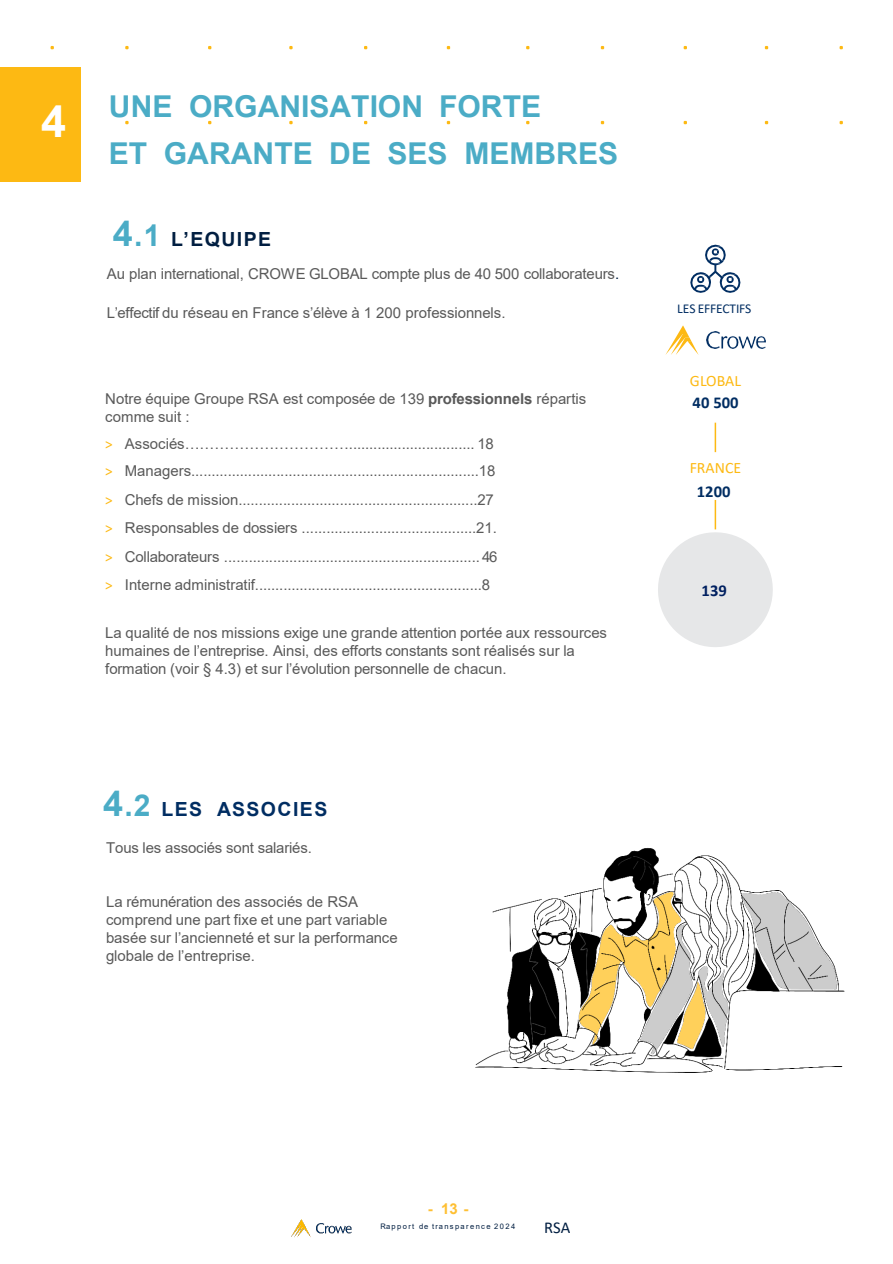
<style>
.page{position:relative;width:893px;height:1264px;background:#fff}
.page>*{position:absolute;margin:0;border:0;box-sizing:border-box;transform-origin:0 0}
.t1{font:700 45px "Arial";color:#fff}
.t2{font:700 30px/46.5px "Arial";color:#4bacc6}
.t3{font:700 19.5px "Arial";letter-spacing:.075em;color:#002d62}
.t4{font:700 19.5px "Arial";letter-spacing:.075em;color:#011e41}
.t5{font:700 16.5px "Calibri";letter-spacing:.005em;color:#002d62}
.t6{font:16.5px "Calibri";color:#011e41}
.t7{font:700 16.5px "Calibri";color:#002060}
.t8{font:15.9px "Calibri";color:#fdb913}
.t9{font:15px/18px "Arial";color:#595959}
.t10{font:700 15px "Arial";color:#febf32}
.t11{font:13.5px "Calibri";letter-spacing:-.01em;color:#002d62}
.t12{font:7.5px "Arial";letter-spacing:.18em;color:#011e41}
.s1{font-size:36px;color:#4bacc6}
.s2{font-size:30px;color:#4bacc6}
.s3{color:#011e41}
.s4{font-weight:700}
.s5{font-family:"Calibri";color:#fdb913}
</style>
<div class="page">
<img style="left:291px;top:1219px;width:61px;height:18px">
<svg style="left:125px;top:46px;width:4px;height:3px"></svg>
<svg style="left:125px;top:121px;width:4px;height:3px"></svg>
<svg style="left:600px;top:46px;width:4px;height:3px"></svg>
<svg style="left:600px;top:121px;width:4px;height:3px"></svg>
<svg style="left:683px;top:46px;width:4px;height:3px"></svg>
<svg style="left:683px;top:121px;width:4px;height:3px"></svg>
<svg style="left:764px;top:46px;width:4px;height:3px"></svg>
<svg style="left:764px;top:121px;width:4px;height:3px"></svg>
<div style="left:0;top:67px;width:81px;height:115px;background:#fdb913"></div>
<svg style="left:658px;top:532px;width:114px;height:115px"></svg>
<img style="left:706px;top:332px;width:59px;height:16px">
<svg style="left:665px;top:325px;width:33px;height:30px"></svg>
<hr style="left:714px;top:422px;width:2px;height:30px;background:#fdb913">
<hr style="left:714px;top:500px;width:2px;height:29px;background:#fdb913">
<svg style="left:690px;top:245px;width:50px;height:48px"></svg>
<img style="left:475px;top:848px;width:370px;height:225px">
<p class="t1" style="left:41px;top:90px;width:27px">4</p>
<h2 class="t2" style="left:109px;top:84px;width:510px">UNE ORGANISATION FORTE<br>ET GARANTE DE SES MEMBRES</h2>
<p class="t4" style="left:113px;top:226px;width:160px"><span class="s1">4</span><span class="s2">.1</span> L’EQUIPE</p>
<p class="t9" style="left:107px;top:264px;width:514px">Au plan international, CROWE GLOBAL compte plus de 40 500 collaborateurs<span class="s3">.</span></p>
<p class="t9" style="left:107px;top:304px;width:400px">L’effectif du réseau en France s’élève à 1 200 professionnels.</p>
<p class="t9" style="left:105px;top:389px;width:482px">Notre équipe Groupe RSA est composée de 139 <span class="s4">professionnels</span> répartis comme suit :</p>
<p class="t9" style="left:105px;top:434px;width:390px"><span class="s5">&gt;</span> Associés……………………………............................... 18</p>
<p class="t9" style="left:105px;top:461px;width:392px"><span class="s5">&gt;</span> Managers.......................................................................18</p>
<p class="t9" style="left:105px;top:490px;width:390px"><span class="s5">&gt;</span> Chefs de mission...........................................................27</p>
<p class="t9" style="left:105px;top:518px;width:393px"><span class="s5">&gt;</span> Responsables de dossiers ...........................................21.</p>
<p class="t9" style="left:105px;top:547px;width:394px"><span class="s5">&gt;</span> Collaborateurs ............................................................... 46</p>
<p class="t9" style="left:105px;top:575px;width:386px"><span class="s5">&gt;</span> Interne administratif........................................................8</p>
<p class="t9" style="left:105px;top:623px;width:503px">La qualité de nos missions exige une grande attention portée aux ressources humaines de l’entreprise. Ainsi, des efforts constants sont réalisés sur la formation (voir § 4.3) et sur l’évolution personnelle de chacun.</p>
<p class="t3" style="left:103px;top:795px;width:226px"><span class="s1">4</span><span class="s2">.2</span> LES ASSOCIES</p>
<p class="t9" style="left:106px;top:838px;width:207px">Tous les associés sont salariés.</p>
<p class="t9" style="left:106px;top:892px;width:293px">La rémunération des associés de RSA comprend une part fixe et une part variable basée sur l’ancienneté et sur la performance globale de l’entreprise.</p>
<p class="t11" style="left:677px;top:299px;width:76px">LES EFFECTIFS</p>
<p class="t8" style="left:689px;top:369px;width:53px">GLOBAL</p>
<p class="t5" style="left:692px;top:391px;width:48px">40 500</p>
<p class="t8" style="left:689px;top:456px;width:53px">FRANCE</p>
<p class="t5" style="left:696px;top:479px;width:35px">1200</p>
<p class="t7" style="left:701px;top:578px;width:27px">139</p>
<p class="t10" style="left:428px;top:1197px;width:42px">- 13 -</p>
<p class="t12" style="left:380px;top:1221px;width:136px">Rapport de transparence 2024</p>
<p class="t6" style="left:544px;top:1216px;width:28px">RSA</p>
</div>
